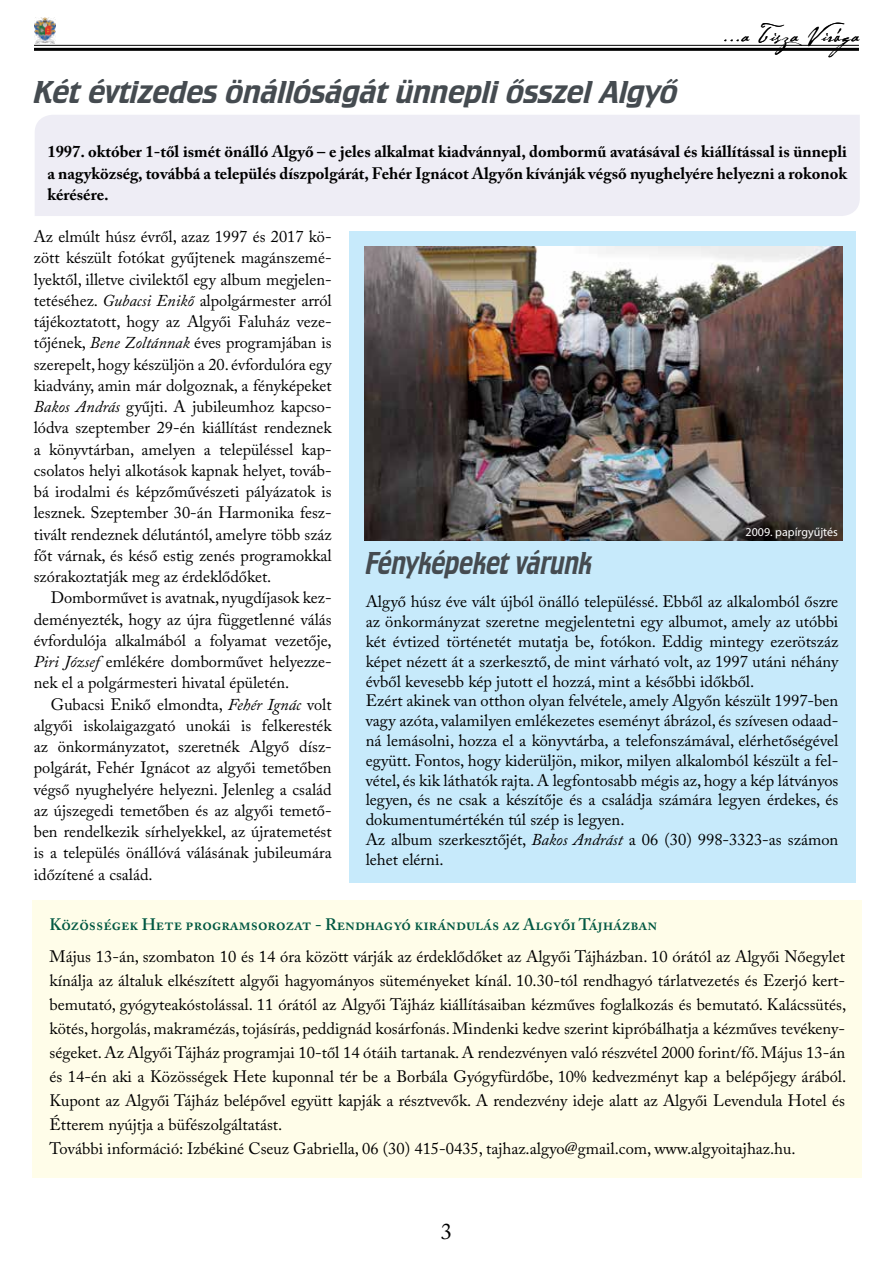
<style>
.page{position:relative;width:893px;height:1263px;background:#fff}
.page>*{position:absolute;margin:0;border:0;box-sizing:border-box;transform-origin:0 0}
.t1{font:33px "Crillee TOT";color:#454b50}
.t2{font:33px "Crillee TOT";color:#454b50;scale:.82 1}
.t3{font:24px "Cezanne";letter-spacing:.04em;color:#000}
.t4{font:22.5px "Adobe Caslon Pro";color:#000}
.t5{font:16.5px/21.3px "Adobe Caslon Pro";color:#000;text-align:justify}
.t6{font:700 16.5px/21.3px "Adobe Caslon Pro";color:#000;text-align:justify}
.t7{font:600 16.5px "Adobe Caslon Pro";color:#005842}
.t8{font:12px "Myriad Pro";color:#fff}
.s1{font-style:italic}
</style>
<div class="page">
<hr style="left:34px;top:45px;width:825px;height:1px;background:#000">
<hr style="left:34px;top:48px;width:825px;height:3px;background:#000">
<img style="left:34px;top:17px;width:21px;height:26px">
<div style="left:35px;top:115px;width:825px;height:101px;background:#eeedf5"></div>
<div style="left:349px;top:231px;width:506px;height:651px;background:#c7eafb"></div>
<div style="left:33px;top:900px;width:829px;height:278px;background:#fffde9"></div>
<img style="left:364px;top:247px;width:478px;height:293px">
<h1 class="t1" style="left:34px;top:74px;width:646px">Két évtizedes önállóságát ünnepli ősszel Algyő</h1>
<h2 class="t3" style="left:723px;top:19px;width:143px">...a Tisza Virága</h2>
<p class="t6" style="left:47px;top:141px;width:801px">1997. október 1-től ismét önálló Algyő – e jeles alkalmat kiadvánnyal, dombormű avatásával és kiállítással is ünnepli a nagyközség, továbbá a település díszpolgárát, Fehér Ignácot Algyőn kívánják végső nyughelyére helyezni a rokonok kérésére.</p>
<p class="t5" style="left:34px;top:226px;width:299px">Az elmúlt húsz évről, azaz 1997 és 2017 kö&shy;zött készült fotókat gyűjtenek magánszemé&shy;lyektől, illetve civilektől egy album megjelen&shy;tetéséhez. <span class="s1">Gubacsi Enikő</span> alpolgármester arról tájékoztatott, hogy az Algyői Faluház veze&shy;tőjének, <span class="s1">Bene Zoltánnak</span> éves programjában is szerepelt, hogy készüljön a 20. évfordulóra egy kiadvány, amin már dolgoznak, a fényképeket <span class="s1">Bakos András</span> gyűjti. A jubileumhoz kapcso&shy;lódva szeptember 29-én kiállítást rendeznek a könyvtárban, amelyen a településsel kap&shy;csolatos helyi alkotások kapnak helyet, továb&shy;bá irodalmi és képzőművészeti pályázatok is lesznek. Szeptember 30-án Harmonika fesz&shy;tivált rendeznek délutántól, amelyre több száz főt várnak, és késő estig zenés programokkal szórakoztatják meg az érdeklődőket.</p>
<p class="t5" style="left:34px;top:587px;width:299px;text-indent:17px">Domborművet is avatnak, nyugdíjasok kez&shy;deményezték, hogy az újra függetlenné válás évfordulója alkalmából a folyamat vezetője, <span class="s1">Piri József</span> emlékére domborművet helyezze&shy;nek el a polgármesteri hivatal épületén.</p>
<p class="t5" style="left:34px;top:693px;width:299px;text-indent:17px">Gubacsi Enikő elmondta, <span class="s1">Fehér Ignác</span> volt algyői iskolaigazgató unokái is felkeresték az önkormányzatot, szeretnék Algyő dísz&shy;polgárát, Fehér Ignácot az algyői temetőben végső nyughelyére helyezni. Jelenleg a család az újszegedi temetőben és az algyői temető&shy;ben rendelkezik sírhelyekkel, az újratemetést is a település önállóvá válásának jubileumára időzítené a család.</p>
<p class="t8" style="left:746px;top:525px;width:94px">2009. papírgyűjtés</p>
<h1 class="t2" style="left:366px;top:544px;width:278px">Fényképeket várunk</h1>
<p class="t5" style="left:366px;top:592px;width:474px;line-height:19.8px;text-align:left">Algyő húsz éve vált újból önálló településsé. Ebből az alkalomból őszre az önkormányzat szeretne megjelentetni egy albumot, amely az utóbbi két évtized történetét mutatja be, fotókon. Eddig mintegy ezerötszáz képet nézett át a szerkesztő, de mint várható volt, az 1997 utáni néhány évből kevesebb kép jutott el hozzá, mint a későbbi időkből.<br>Ezért akinek van otthon olyan felvétele, amely Algyőn készült 1997-ben vagy azóta, valamilyen emlékezetes eseményt ábrázol, és szívesen odaad&shy;ná lemásolni, hozza el a könyvtárba, a telefonszámával, elérhetőségével együtt. Fontos, hogy kiderüljön, mikor, milyen alkalomból készült a fel&shy;vétel, és kik láthatók rajta. A legfontosabb mégis az, hogy a kép látványos legyen, és ne csak a készítője és a családja számára legyen érdekes, és dokumentumértékén túl szép is legyen.<br>Az album szerkesztőjét, <span class="s1">Bakos Andrást</span> a 06 (30) 998-3323-as számon lehet elérni.</p>
<p class="t7" style="left:50px;top:914px;width:609px">Közösségek Hete programsorozat - Rendhagyó kirándulás az Algyői Tájházban</p>
<p class="t5" style="left:50px;top:944px;width:798px;line-height:24px;text-align:left">Május 13-án, szombaton 10 és 14 óra között várják az érdeklődőket az Algyői Tájházban. 10 órától az Algyői Nőegylet kínálja az általuk elkészített algyői hagyományos süteményeket kínál. 10.30-tól rendhagyó tárlatvezetés és Ezerjó kert&shy;bemutató, gyógyteakóstolással. 11 órától az Algyői Tájház kiállításaiban kézműves foglalkozás és bemutató. Kalácssütés, kötés, horgolás, makramézás, tojásírás, peddignád kosárfonás. Mindenki kedve szerint kipróbálhatja a kézműves tevékeny&shy;ségeket. Az Algyői Tájház programjai 10-től 14 ótáih tartanak. A rendezvényen való részvétel 2000 forint/fő. Május 13-án és 14-én aki a Közösségek Hete kuponnal tér be a Borbála Gyógyfürdőbe, 10% kedvezményt kap a belépőjegy árából.<br>Kupont az Algyői Tájház belépővel együtt kapják a résztvevők. A rendezvény ideje alatt az Algyői Levendula Hotel és Étterem nyújtja a büfészolgáltatást.<br>További információ: Izbékiné Cseuz Gabriella, 06 (30) 415-0435, tajhaz.algyo@gmail.com, www.algyoitajhaz.hu.</p>
<h3 class="t4" style="left:441px;top:1218px;width:13px">3</h3>
</div>
